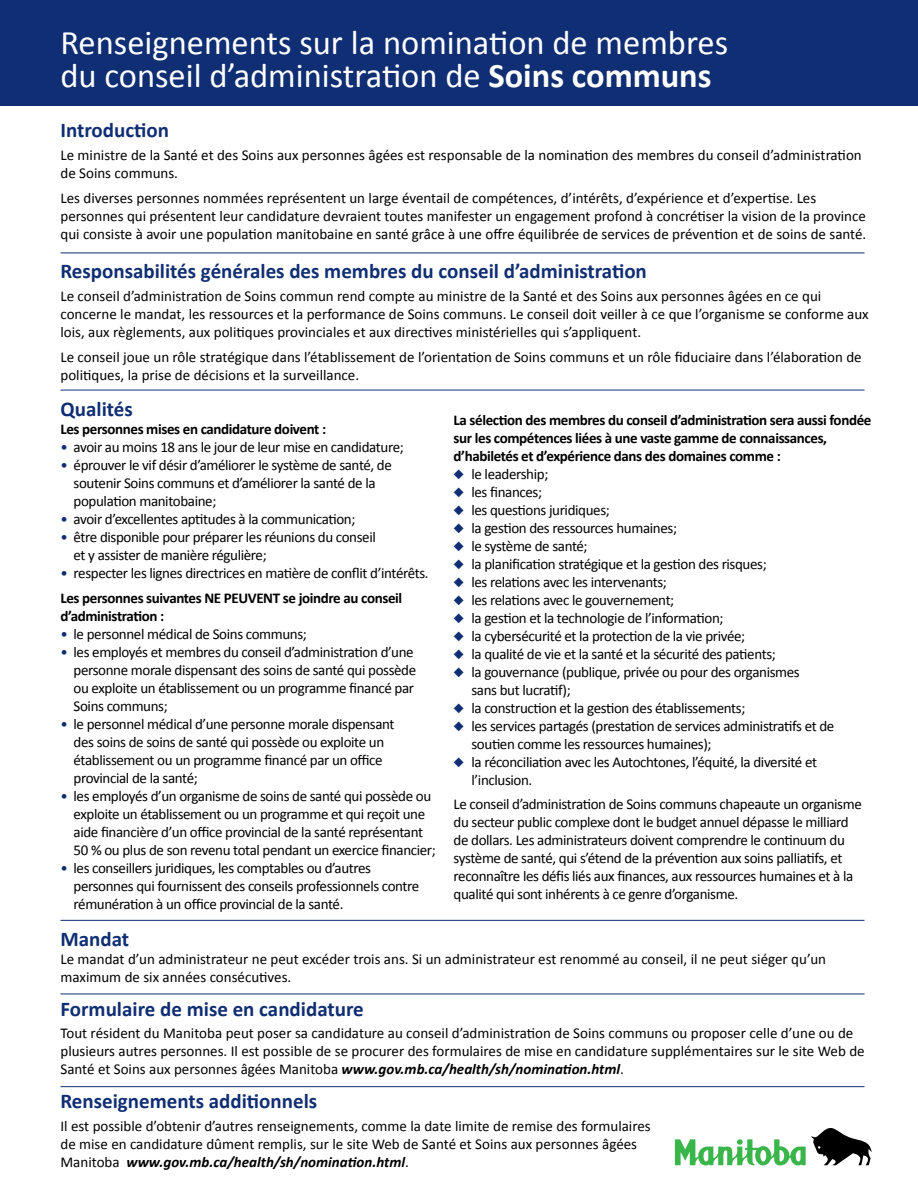
<style>
.page{position:relative;width:918px;height:1188px;background:#fff}
.page>*{position:absolute;margin:0;border:0;box-sizing:border-box;transform-origin:0 0}
.t1{font:34.5px/33px "Calibri";color:#fff}
.t2{font:700 21px "Calibri";color:#102e73}
.t3{font:15px/18px "Calibri";letter-spacing:-.025em;color:#000}
.t4{font:15px/18px "Calibri";color:#000}
.t5{font:700 15px/18px "Calibri";letter-spacing:-.025em;color:#000}
.s1{font-weight:700}
.s2{color:#102e73}
.s3{font-weight:700;font-style:italic}
</style>
<div class="page">
<div style="left:0;top:0;width:918px;height:106px;background:#102e73"></div>
<hr style="left:60px;top:253px;width:805px;height:1px;background:#102e73">
<hr style="left:60px;top:390px;width:805px;height:1px;background:#102e73">
<hr style="left:60px;top:920px;width:805px;height:1px;background:#102e73">
<hr style="left:60px;top:994px;width:805px;height:1px;background:#102e73">
<hr style="left:60px;top:1086px;width:805px;height:1px;background:#102e73">
<svg style="left:675px;top:1128px;width:197px;height:37px"></svg>
<h1 class="t1" style="left:60px;top:25px;width:669px">Renseignements sur la nomination de membres du conseil d’administration de <span class="s1">Soins communs</span></h1>
<h2 class="t2" style="left:60px;top:115px;width:110px">Introduction</h2>
<p class="t4" style="left:60px;top:145px;width:803px">Le ministre de la Santé et des Soins aux personnes âgées est responsable de la nomination des membres du conseil d’administration de Soins communs.</p>
<p class="t4" style="left:60px;top:189px;width:807px">Les diverses personnes nommées représentent un large éventail de compétences, d’intérêts, d’expérience et d’expertise. Les personnes qui présentent leur candidature devraient toutes manifester un engagement profond à concrétiser la vision de la province qui consiste à avoir une population manitobaine en santé grâce à une offre équilibrée de services de prévention et de soins de santé.</p>
<h2 class="t2" style="left:60px;top:256px;width:588px">Responsabilités générales des membres du conseil d’administration</h2>
<p class="t4" style="left:60px;top:286px;width:810px">Le conseil d’administration de Soins commun rend compte au ministre de la Santé et des Soins aux personnes âgées en ce qui concerne le mandat, les ressources et la performance de Soins communs. Le conseil doit veiller à ce que l’organisme se conforme aux lois, aux règlements, aux politiques provinciales et aux directives ministérielles qui s’appliquent.</p>
<p class="t4" style="left:60px;top:348px;width:803px">Le conseil joue un rôle stratégique dans l’établissement de l’orientation de Soins communs et un rôle fiduciaire dans l’élaboration de politiques, la prise de décisions et la surveillance.</p>
<h2 class="t2" style="left:60px;top:394px;width:74px">Qualités</h2>
<p class="t5" style="left:60px;top:419px;width:267px">Les personnes mises en candidature doivent :</p>
<p class="t3" style="left:60px;top:437px;width:345px"><span class="s2">•</span> avoir au moins 18 ans le jour de leur mise en candidature;</p>
<p class="t3" style="left:74px;top:455px;width:320px;text-indent:-13px"><span class="s2">•</span> éprouver le vif désir d’améliorer le système de santé, de soutenir Soins communs et d’améliorer la santé de la population manitobaine;</p>
<p class="t3" style="left:60px;top:509px;width:296px"><span class="s2">•</span> avoir d’excellentes aptitudes à la communication;</p>
<p class="t3" style="left:74px;top:527px;width:304px;text-indent:-13px"><span class="s2">•</span> être disponible pour préparer les réunions du conseil et y assister de manière régulière;</p>
<p class="t3" style="left:60px;top:559px;width:370px;line-height:25.5px"><span class="s2">•</span> respecter les lignes directrices en matière de conflit d’intérêts.<br><span class="s1">Les personnes suivantes NE PEUVENT se joindre au conseil</span></p>
<p class="t5" style="left:60px;top:607px;width:105px">d’administration :</p>
<p class="t3" style="left:60px;top:625px;width:248px"><span class="s2">•</span> le personnel médical de Soins communs;</p>
<p class="t3" style="left:74px;top:643px;width:344px;text-indent:-13px"><span class="s2">•</span> les employés et membres du conseil d’administration d’une personne morale dispensant des soins de santé qui possède ou exploite un établissement ou un programme financé par Soins communs;</p>
<p class="t3" style="left:74px;top:715px;width:322px;text-indent:-13px"><span class="s2">•</span> le personnel médical d’une personne morale dispensant des soins de soins de santé qui possède ou exploite un établissement ou un programme financé par un office provincial de la santé;</p>
<p class="t3" style="left:74px;top:787px;width:364px;text-indent:-13px"><span class="s2">•</span> les employés d’un organisme de soins de santé qui possède ou exploite un établissement ou un programme et qui reçoit une aide financière d’un office provincial de la santé représentant 50 % ou plus de son revenu total pendant un exercice financier;</p>
<p class="t3" style="left:74px;top:859px;width:347px;text-indent:-13px"><span class="s2">•</span> les conseillers juridiques, les comptables ou d’autres personnes qui fournissent des conseils professionnels contre rémunération à un office provincial de la santé.</p>
<p class="t5" style="left:454px;top:410px;width:419px">La sélection des membres du conseil d’administration sera aussi fondée sur les compétences liées à une vaste gamme de connaissances, d’habiletés et d’expérience dans des domaines comme :</p>
<p class="t3" style="left:454px;top:464px;width:96px"><span class="s2">◆</span> le leadership;</p>
<p class="t3" style="left:454px;top:482px;width:90px"><span class="s2">◆</span> les finances;</p>
<p class="t3" style="left:454px;top:500px;width:158px"><span class="s2">◆</span> les questions juridiques;</p>
<p class="t3" style="left:454px;top:518px;width:225px"><span class="s2">◆</span> la gestion des ressources humaines;</p>
<p class="t3" style="left:454px;top:536px;width:136px"><span class="s2">◆</span> le système de santé;</p>
<p class="t3" style="left:454px;top:554px;width:315px"><span class="s2">◆</span> la planification stratégique et la gestion des risques;</p>
<p class="t3" style="left:454px;top:572px;width:215px"><span class="s2">◆</span> les relations avec les intervenants;</p>
<p class="t3" style="left:454px;top:590px;width:222px"><span class="s2">◆</span> les relations avec le gouvernement;</p>
<p class="t3" style="left:454px;top:608px;width:272px"><span class="s2">◆</span> la gestion et la technologie de l’information;</p>
<p class="t3" style="left:454px;top:626px;width:293px"><span class="s2">◆</span> la cybersécurité et la protection de la vie privée;</p>
<p class="t3" style="left:454px;top:644px;width:324px"><span class="s2">◆</span> la qualité de vie et la santé et la sécurité des patients;</p>
<p class="t3" style="left:471px;top:662px;width:330px;text-indent:-18px"><span class="s2">◆</span> la gouvernance (publique, privée ou pour des organismes sans but lucratif);</p>
<p class="t3" style="left:454px;top:698px;width:293px"><span class="s2">◆</span> la construction et la gestion des établissements;</p>
<p class="t3" style="left:471px;top:716px;width:364px;text-indent:-18px"><span class="s2">◆</span> les services partagés (prestation de services administratifs et de soutien comme les ressources humaines);</p>
<p class="t3" style="left:471px;top:752px;width:347px;text-indent:-18px"><span class="s2">◆</span> la réconciliation avec les Autochtones, l’équité, la diversité et l’inclusion.</p>
<p class="t3" style="left:454px;top:794px;width:410px">Le conseil d’administration de Soins communs chapeaute un organisme du secteur public complexe dont le budget annuel dépasse le milliard de dollars. Les administrateurs doivent comprendre le continuum du système de santé, qui s’étend de la prévention aux soins palliatifs, et reconnaître les défis liés aux finances, aux ressources humaines et à la qualité qui sont inhérents à ce genre d’organisme.</p>
<h2 class="t2" style="left:60px;top:924px;width:70px">Mandat</h2>
<p class="t4" style="left:60px;top:949px;width:767px">Le mandat d’un administrateur ne peut excéder trois ans. Si un administrateur est renommé au conseil, il ne peut siéger qu’un maximum de six années consécutives.</p>
<h2 class="t2" style="left:60px;top:994px;width:305px">Formulaire de mise en candidature</h2>
<p class="t4" style="left:60px;top:1024px;width:806px">Tout résident du Manitoba peut poser sa candidature au conseil d’administration de Soins communs ou proposer celle d’une ou de plusieurs autres personnes. Il est possible de se procurer des formulaires de mise en candidature supplémentaires sur le site Web de<br>Santé et Soins aux personnes âgées Manitoba <span class="s3">www.gov.mb.ca/health/sh/nomination.html</span>.</p>
<h2 class="t2" style="left:60px;top:1087px;width:258px">Renseignements additionnels</h2>
<p class="t4" style="left:60px;top:1117px;width:592px">Il est possible d’obtenir d’autres renseignements, comme la date limite de remise des formulaires de mise en candidature dûment remplis, sur le site Web de Santé et Soins aux personnes âgées<br>Manitoba <span class="s3">www.gov.mb.ca/health/sh/nomination.html</span>.</p>
</div>
